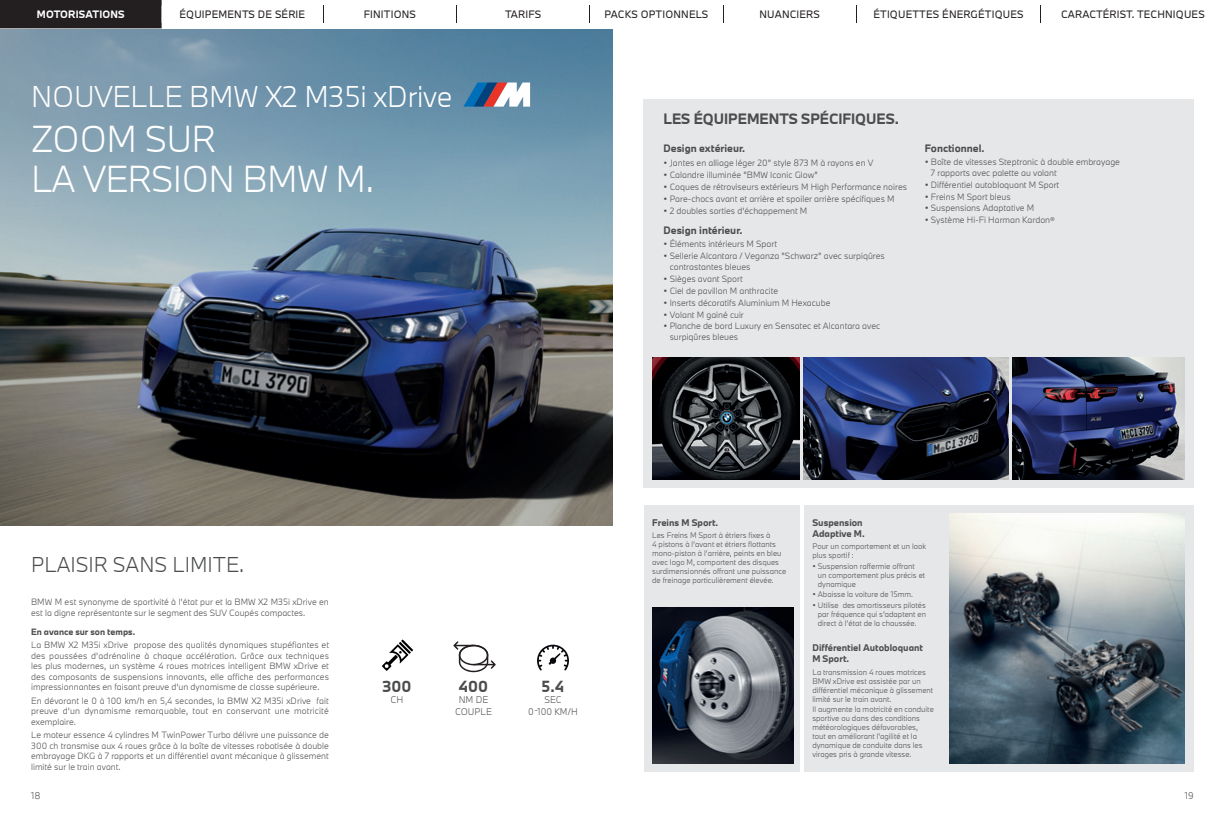
<style>
.page{position:relative;width:1225px;height:823px;background:#fff}
.page>*{position:absolute;margin:0;border:0;box-sizing:border-box;transform-origin:0 0}
.t1{font:300 35px/40px "BMW Type Next Latin TT";letter-spacing:-.02em;color:#fff}
.t2{font:300 28px "BMW Type Next Latin TT";letter-spacing:-.01em;color:#fff}
.t3{font:300 20px "BMW Type Next Latin TT";color:#4b4c4d}
.t4{font:700 15px "BMW Type Next Latin TT";color:#4b4c4d}
.t5{font:700 14px "BMW Type Next Latin TT";color:#4b4c4d}
.t6{font:10px "BMW Type Next Latin TT";letter-spacing:.02em;color:#231f20}
.t7{font:700 10px "BMW Type Next Latin TT";color:#4b4c4d}
.t8{font:700 10px "BMW Type Next Latin TT";letter-spacing:.02em;color:#fff}
.t9{font:700 9px/11px "BMW Type Next Latin TT";color:#4b4c4d}
.t10{font:300 9px/11.5px "BMW Type Next Latin TT";color:#4b4c4d;text-align:center}
.t11{font:300 8.5px/10.5px "BMW Type Next Latin TT";color:#4b4c4d}
.t12{font:700 8.5px "BMW Type Next Latin TT";color:#4b4c4d}
.t13{font:300 7.5px/9px "BMW Type Next Latin TT";color:#4b4c4d}
</style>
<div class="page">
<img style="left:0;top:28px;width:612px;height:496px">
<svg style="left:463px;top:82px;width:67px;height:24px"></svg>
<div style="left:643px;top:505px;width:156px;height:266px;background:#e6e7e9"></div>
<div style="left:804px;top:505px;width:389px;height:266px;background:#e6e7e9"></div>
<img style="left:949px;top:513px;width:235px;height:250px">
<img style="left:652px;top:607px;width:142px;height:156px">
<div style="left:643px;top:99px;width:550px;height:389px;background:#e6e7e9"></div>
<img style="left:652px;top:357px;width:147px;height:122px">
<img style="left:804px;top:357px;width:204px;height:122px">
<img style="left:1012px;top:357px;width:172px;height:122px">
<svg style="left:382px;top:639px;width:31px;height:31px"></svg>
<svg style="left:537px;top:644px;width:32px;height:26px"></svg>
<svg style="left:453px;top:641px;width:43px;height:30px"></svg>
<svg style="left:0;top:0;width:1041px;height:28px"></svg>
<p class="t8" style="left:37px;top:7px;width:89px">MOTORISATIONS</p>
<p class="t6" style="left:179px;top:7px;width:127px">ÉQUIPEMENTS DE SÉRIE</p>
<p class="t6" style="left:364px;top:7px;width:54px">FINITIONS</p>
<p class="t6" style="left:505px;top:7px;width:38px">TARIFS</p>
<p class="t6" style="left:604px;top:7px;width:105px">PACKS OPTIONNELS</p>
<p class="t6" style="left:759px;top:7px;width:62px">NUANCIERS</p>
<p class="t6" style="left:873px;top:7px;width:152px">ÉTIQUETTES ÉNERGÉTIQUES</p>
<p class="t6" style="left:1061px;top:7px;width:145px">CARACTÉRIST. TECHNIQUES</p>
<h2 class="t2" style="left:31px;top:77px;width:423px">NOUVELLE BMW X2 M35i xDrive</h2>
<h1 class="t1" style="left:31px;top:119px;width:344px">ZOOM SUR<br>LA VERSION BMW M.</h1>
<h3 class="t3" style="left:31px;top:550px;width:214px">PLAISIR SANS LIMITE.</h3>
<p class="t11" style="left:31px;top:596px;width:299px">BMW M est synonyme de sportivité à l’état pur et la BMW X2 M35i xDrive en est la digne représentante sur le segment des SUV Coupés compactes.</p>
<p class="t12" style="left:31px;top:625px;width:106px">En avance sur son temps.</p>
<p class="t11" style="left:31px;top:639px;width:299px;text-align:justify">La BMW X2 M35i xDrive propose des qualités dynamiques stupéfiantes et des poussées d’adrénaline à chaque accélération. Grâce aux techniques les plus modernes, un système 4 roues motrices intelligent BMW xDrive et des composants de suspensions innovants, elle affiche des performances impressionnantes en faisant preuve d’un dynamisme de classe supérieure.</p>
<p class="t11" style="left:31px;top:694px;width:299px;text-align:justify">En dévorant le 0 à 100 km/h en 5,4 secondes, la BMW X2 M35i xDrive fait preuve d’un dynamisme remarquable, tout en conservant une motricité exemplaire.</p>
<p class="t11" style="left:31px;top:729px;width:299px;text-align:justify">Le moteur essence 4 cylindres M TwinPower Turbo délivre une puissance de 300 ch transmise aux 4 roues grâce à la boîte de vitesses robotisée à double embrayage DKG à 7 rapports et un différentiel avant mécanique à glissement limité sur le train avant.</p>
<h3 class="t4" style="left:382px;top:675px;width:31px">300</h3>
<p class="t10" style="left:390px;top:693px;width:14px">CH</p>
<h3 class="t4" style="left:459px;top:675px;width:31px">400</h3>
<p class="t10" style="left:455px;top:693px;width:38px">NM DE<br>COUPLE</p>
<h3 class="t4" style="left:541px;top:675px;width:24px">5.4</h3>
<p class="t10" style="left:528px;top:693px;width:51px">SEC<br>0-100 KM/H</p>
<h3 class="t5" style="left:663px;top:109px;width:237px">LES ÉQUIPEMENTS SPÉCIFIQUES.</h3>
<p class="t7" style="left:663px;top:142px;width:83px">Design extérieur.</p>
<p class="t11" style="left:663px;top:157px;width:211px">• Jantes en alliage léger 20” style 873 M à rayons en V</p>
<p class="t11" style="left:663px;top:169px;width:156px">• Calandre illuminée "BMW Iconic Glow"</p>
<p class="t11" style="left:663px;top:181px;width:245px">• Coques de rétroviseurs extérieurs M High Performance noires</p>
<p class="t11" style="left:663px;top:193px;width:232px">• Pare-chocs avant et arrière et spoiler arrière spécifiques M</p>
<p class="t11" style="left:663px;top:205px;width:145px">• 2 doubles sorties d'échappement M</p>
<p class="t7" style="left:663px;top:223px;width:80px">Design intérieur.</p>
<p class="t11" style="left:663px;top:239px;width:115px">• Éléments intérieurs M Sport</p>
<p class="t11" style="left:669px;top:250px;width:217px;text-indent:-6px">• Sellerie Alcantara / Veganza "Schwarz” avec surpiqûres contrastantes bleues</p>
<p class="t11" style="left:663px;top:273px;width:81px">• Sièges avant Sport</p>
<p class="t11" style="left:663px;top:285px;width:116px">• Ciel de pavillon M anthracite</p>
<p class="t11" style="left:663px;top:297px;width:168px">• Inserts décoratifs Aluminium M Hexacube</p>
<p class="t11" style="left:663px;top:309px;width:82px">• Volant M gainé cuir</p>
<p class="t11" style="left:669px;top:321px;width:212px;text-indent:-6px">• Planche de bord Luxury en Sensatec et Alcantara avec surpiqûres bleues</p>
<p class="t7" style="left:924px;top:142px;width:61px">Fonctionnel.</p>
<p class="t11" style="left:931px;top:156px;width:191px;text-indent:-6px">• Boîte de vitesses Steptronic à double embrayage<br>7 rapports avec palette au volant</p>
<p class="t11" style="left:924px;top:179px;width:136px">• Différentiel autobloquant M Sport</p>
<p class="t11" style="left:924px;top:191px;width:88px">• Freins M Sport bleus</p>
<p class="t11" style="left:924px;top:203px;width:111px">• Suspensions Adaptative M</p>
<p class="t11" style="left:924px;top:215px;width:132px">• Système Hi-Fi Harman Kardon<sup>®</sup></p>
<p class="t9" style="left:652px;top:517px;width:68px">Freins M Sport.</p>
<p class="t13" style="left:652px;top:530px;width:136px">Les Freins M Sport à étriers fixes à<br>4 pistons à l’avant et étriers flottants mono-piston à l’arrière, peints en bleu avec logo M, comportent des disques surdimensionnés offrant une puissance de freinage particulièrement élevée.</p>
<p class="t9" style="left:812px;top:517px;width:54px">Suspension<br>Adaptive M.</p>
<p class="t13" style="left:812px;top:541px;width:115px">Pour un comportement et un look plus sportif :</p>
<p class="t13" style="left:818px;top:561px;width:109px;text-indent:-5px">• Suspension raffermie offrant un comportement plus précis et dynamique</p>
<p class="t13" style="left:812px;top:589px;width:102px">• Abaisse la voiture de 15mm.</p>
<p class="t13" style="left:818px;top:599px;width:110px;text-align:justify;text-indent:-5px">• Utilise des amortisseurs pilotés par fréquence qui s'adaptent en direct à l’état de la chaussée.</p>
<p class="t9" style="left:812px;top:641px;width:112px">Différentiel Autobloquant<br>M Sport.</p>
<p class="t13" style="left:812px;top:666px;width:122px">La transmission 4 roues motrices<br>BMW xDrive est assistée par un différentiel mécanique à glissement limité sur le train avant.</p>
<p class="t13" style="left:812px;top:704px;width:123px">Il augmente la motricité en conduite sportive ou dans des conditions météorologiques défavorables,<br>tout en améliorant l'agilité et la dynamique de conduite dans les virages pris à grande vitesse.</p>
<p class="t10" style="left:31px;top:789px;width:11px">18</p>
<p class="t10" style="left:1185px;top:789px;width:10px">19</p>
</div>
